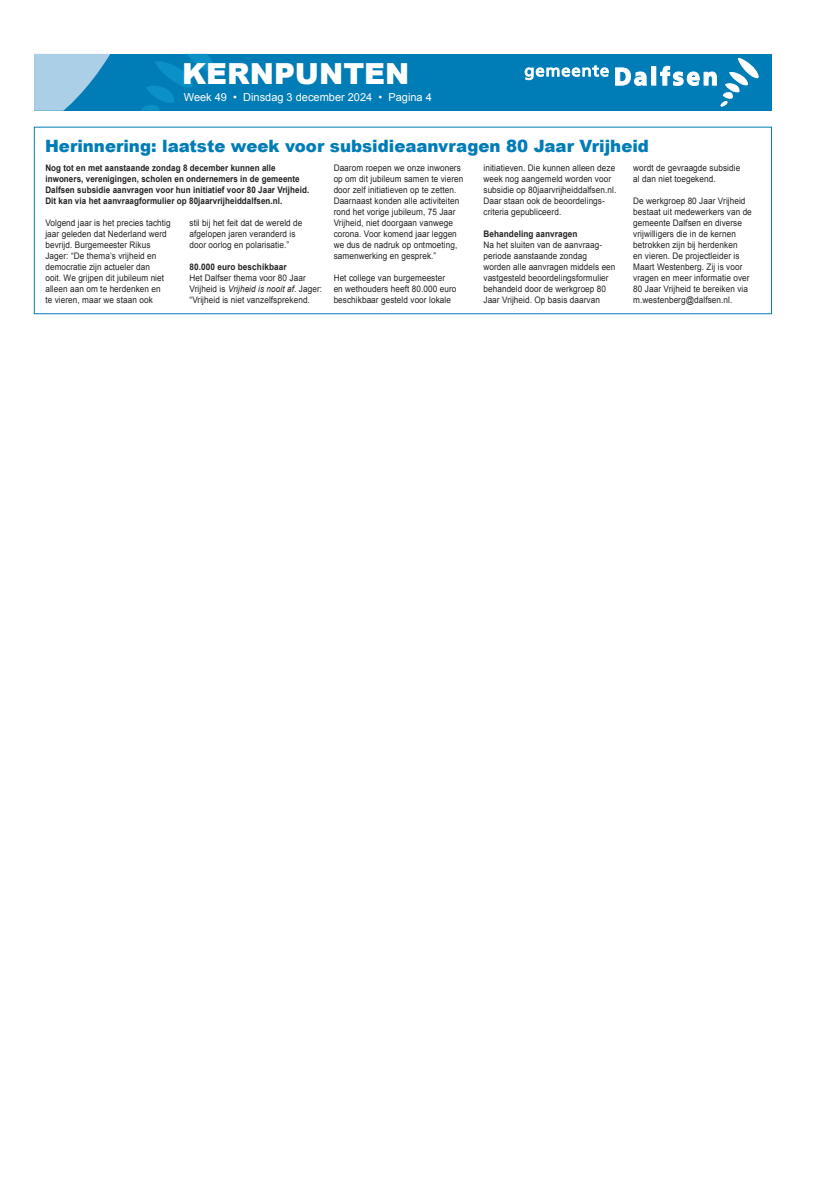
<style>
.page{position:relative;width:820px;height:1177px;background:#fff}
.page>*{position:absolute;margin:0;border:0;box-sizing:border-box;transform-origin:0 0}
.t1{font:900 29px "Arial";color:#fff}
.t2{font:900 17px "Arial";color:#007cb7}
.t3{font:11px "Arial";color:#fff}
.t4{font:9px/11px "Arial";letter-spacing:.01em;color:#231f20;scale:.91 1}
.t5{font:700 9px/11px "Arial";letter-spacing:.01em;color:#231f20;scale:.89 1}
.t6{font:700 9px "Arial";letter-spacing:.01em;color:#231f20;scale:.91 1}
.s1{font-style:italic}
</style>
<div class="page">
<div style="left:34px;top:54px;width:737px;height:57px;background:#007cb7"></div>
<svg style="left:141px;top:54px;width:75px;height:57px"></svg>
<svg style="left:615px;top:68px;width:31px;height:18px"></svg>
<div style="left:651px;top:66px;width:4px;height:19px;border:1px solid #fff"></div>
<svg style="left:660px;top:58px;width:98px;height:48px"></svg>
<svg style="left:524px;top:65px;width:84px;height:15px"></svg>
<svg style="left:34px;top:54px;width:76px;height:57px"></svg>
<h1 class="t1" style="left:182px;top:53px;width:229px">KERNPUNTEN</h1>
<p class="t3" style="left:184px;top:90px;width:249px">Week 49 • Dinsdag 3 december 2024 • Pagina 4</p>
<h2 class="t2" style="left:45px;top:134px;width:605px">Herinnering: laatste week voor subsidieaanvragen 80 Jaar Vrijheid</h2>
<p class="t5" style="left:45px;top:162px;width:298px">Nog tot en met aanstaande zondag 8 december kunnen alle inwoners, verenigingen, scholen en ondernemers in de gemeente Dalfsen subsidie aanvragen voor hun initiatief voor 80 Jaar Vrijheid.<br>Dit kan via het aanvraagformulier op 80jaarvrijheiddalfsen.nl.</p>
<p class="t4" style="left:333px;top:162px;width:144px">Daarom roepen we onze inwoners op om dit jubileum samen te vieren door zelf initiatieven op te zetten.<br>Daarnaast konden alle activiteiten rond het vorige jubileum, 75 Jaar<br>Vrijheid, niet doorgaan vanwege corona. Voor komend jaar leggen we dus de nadruk op ontmoeting, samenwerking en gesprek.”</p>
<p class="t4" style="left:333px;top:272px;width:136px">Het college van burgemeester en wethouders heeft 80.000 euro beschikbaar gesteld voor lokale</p>
<p class="t4" style="left:45px;top:217px;width:139px">Volgend jaar is het precies tachtig jaar geleden dat Nederland werd bevrijd. Burgemeester Rikus<br>Jager: “De thema’s vrijheid en democratie zijn actueler dan<br>ooit. We grijpen dit jubileum niet alleen aan om te herdenken en<br>te vieren, maar we staan ook</p>
<p class="t4" style="left:189px;top:217px;width:126px">stil bij het feit dat de wereld de afgelopen jaren veranderd is door oorlog en polarisatie.”</p>
<p class="t6" style="left:189px;top:261px;width:108px">80.000 euro beschikbaar</p>
<p class="t4" style="left:189px;top:272px;width:147px">Het Dalfser thema voor 80 Jaar<br>Vrijheid is <span class="s1">Vrijheid is nooit af</span>. Jager: “Vrijheid is niet vanzelfsprekend.</p>
<p class="t4" style="left:483px;top:162px;width:147px">initiatieven. Die kunnen alleen deze week nog aangemeld worden voor subsidie op 80jaarvrijheiddalfsen.nl.<br>Daar staan ook de beoordelings&shy;criteria gepubliceerd.</p>
<p class="t6" style="left:483px;top:228px;width:105px">Behandeling aanvragen</p>
<p class="t4" style="left:483px;top:239px;width:146px">Na het sluiten van de aanvraag&shy;periode aanstaande zondag worden alle aanvragen middels een vastgesteld beoordelingsformulier behandeld door de werkgroep 80<br>Jaar Vrijheid. Op basis daarvan</p>
<p class="t4" style="left:633px;top:162px;width:119px">wordt de gevraagde subsidie al dan niet toegekend.</p>
<p class="t4" style="left:633px;top:195px;width:132px">De werkgroep 80 Jaar Vrijheid bestaat uit medewerkers van de gemeente Dalfsen en diverse vrijwilligers die in de kernen betrokken zijn bij herdenken<br>en vieren. De projectleider is<br>Maart Westenberg. Zij is voor vragen en meer informatie over<br>80 Jaar Vrijheid te bereiken via m.westenberg@dalfsen.nl.</p>
</div>
